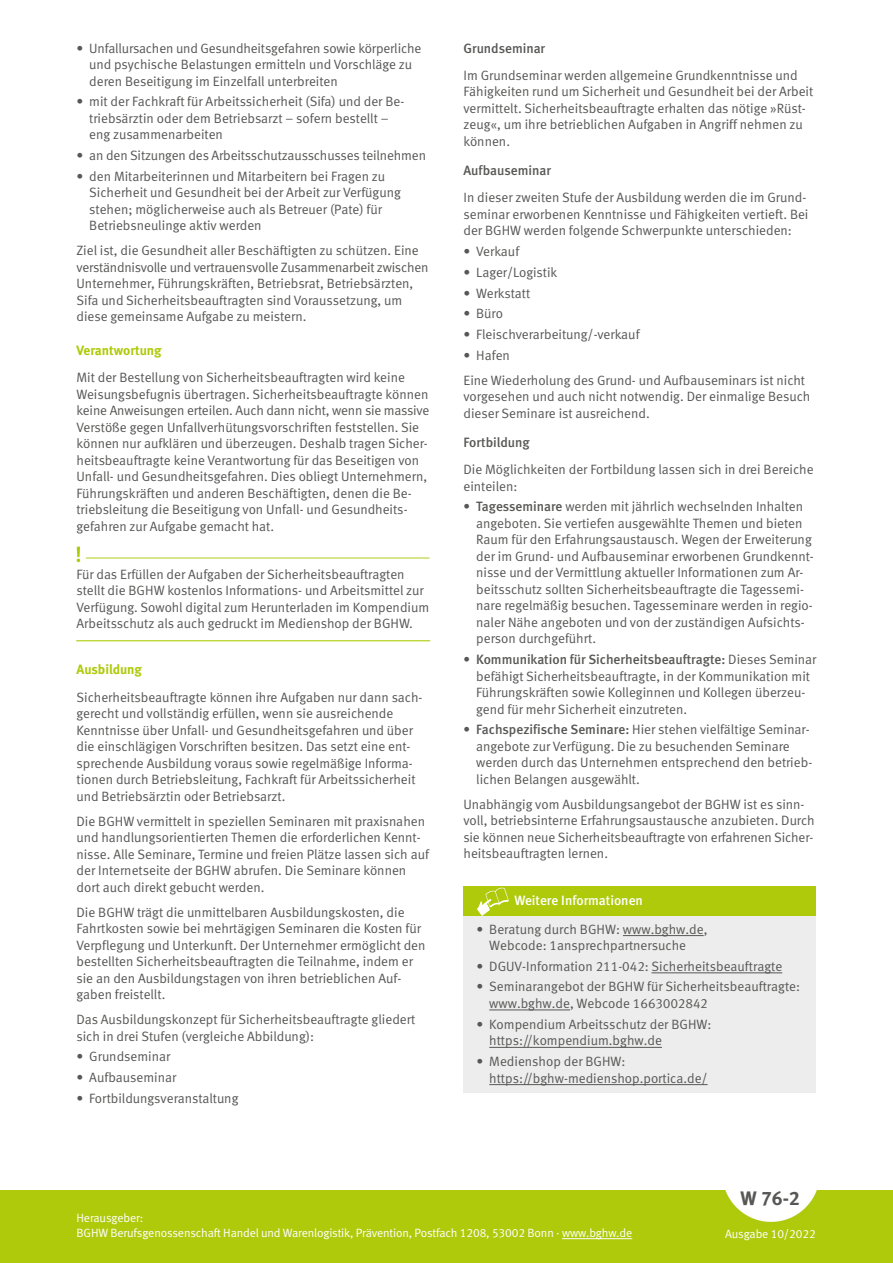
<style>
.page{position:relative;width:893px;height:1263px;background:#fff}
.page>*{position:absolute;margin:0;border:0;box-sizing:border-box;transform-origin:0 0}
.P_Nummer{font:700 19.5px "DGUV Meta";color:#575756}
.P_Fliesstext{font:13.5px/16.5px "DGUV Meta";color:#575756}
.L_1_Weitere_Infos_Liste{font:13.5px/16.5px "DGUV Meta";color:#575756}
.H4_Text_2{font:500 13.5px "DGUV Meta";color:#575756}
.H3_Text_1{font:700 13.5px "DGUV Meta";color:#afca0b}
.P_Weiitere_Informationen_Fliesstext{font:500 13.5px "DGUV Meta";color:#fff}
.P_Herausgeber{font:12px/15px "DGUV Meta";letter-spacing:-.01em;color:#fff}
.P_Ausgabe{font:12px "DGUV Meta";letter-spacing:-.01em;color:#fff}
.s1{font-weight:500}
</style>
<div class="page">
<div style="left:0;top:1191px;width:893px;height:72px;background:#afca0b"></div>
<hr style="left:562px;top:1238px;width:70px;height:1px;background:#fff">
<img style="left:77px;top:546px;width:353px;height:17px">
<img style="left:77px;top:640px;width:354px;height:2px">
<div style="left:463px;top:886px;width:353px;height:30px;background:#afca0b"></div>
<div style="left:463px;top:916px;width:353px;height:44px;background:#ededed"></div>
<div style="left:463px;top:954px;width:353px;height:27px;background:#ededed"></div>
<div style="left:463px;top:974px;width:353px;height:44px;background:#ededed"></div>
<div style="left:463px;top:1012px;width:353px;height:43px;background:#ededed"></div>
<div style="left:463px;top:1049px;width:353px;height:44px;background:#ededed"></div>
<img style="left:485px;top:888px;width:17px;height:9px">
<hr style="left:623px;top:935px;width:81px;height:1px;background:#575756">
<hr style="left:652px;top:972px;width:130px;height:1px;background:#575756">
<hr style="left:489px;top:1009px;width:81px;height:1px;background:#575756">
<hr style="left:489px;top:1047px;width:173px;height:1px;background:#575756">
<hr style="left:489px;top:1084px;width:219px;height:1px;background:#575756">
<p class="P_Fliesstext" style="left:89px;top:40px;width:334px;text-indent:-13px">• Unfallursachen und Gesundheitsgefahren sowie körperliche und psychische Belastungen ermitteln und Vorschläge zu deren Beseitigung im Einzelfall unterbreiten</p>
<p class="P_Fliesstext" style="left:89px;top:94px;width:316px;text-indent:-13px">• mit der Fachkraft für Arbeitssicherheit (Sifa) und der Be&shy;triebsärztin oder dem Betriebsarzt – sofern bestellt – eng zusammenarbeiten</p>
<p class="P_Fliesstext" style="left:77px;top:148px;width:351px">• an den Sitzungen des Arbeitsschutzausschusses teilnehmen</p>
<p class="P_Fliesstext" style="left:89px;top:168px;width:313px;text-indent:-13px">• den Mitarbeiterinnen und Mitarbeitern bei Fragen zu Sicherheit und Gesundheit bei der Arbeit zur Verfügung stehen; möglicherweise auch als Betreuer (Pate) für Betriebsneulinge aktiv werden</p>
<p class="P_Fliesstext" style="left:77px;top:243px;width:353px">Ziel ist, die Gesundheit aller Beschäftigten zu schützen. Eine verständnisvolle und vertrauensvolle Zusammenarbeit zwischen Unternehmer, Führungskräften, Betriebsrat, Betriebsärzten, Sifa und Sicherheitsbeauftragten sind Voraussetzung, um diese gemeinsame Aufgabe zu meistern.</p>
<h3 class="H3_Text_1" style="left:77px;top:342px;width:87px">Verantwortung</h3>
<p class="P_Fliesstext" style="left:77px;top:369px;width:354px">Mit der Bestellung von Sicherheitsbeauftragten wird keine Weisungsbefugnis übertragen. Sicherheitsbeauftragte können keine Anweisungen erteilen. Auch dann nicht, wenn sie massive Verstöße gegen Unfallverhütungsvorschriften feststellen. Sie können nur aufklären und überzeugen. Deshalb tragen Sicher&shy;heitsbeauftragte keine Verantwortung für das Beseitigen von Unfall- und Gesundheitsgefahren. Dies obliegt Unternehmern, Führungskräften und anderen Beschäftigten, denen die Be&shy;triebsleitung die Beseitigung von Unfall- und Gesundheits&shy;gefahren zur Aufgabe gemacht hat.</p>
<p class="P_Fliesstext" style="left:77px;top:566px;width:354px">Für das Erfüllen der Aufgaben der Sicherheitsbeauftragten stellt die BGHW kostenlos Informations- und Arbeitsmittel zur Verfügung. Sowohl digital zum Herunterladen im Kompendium Arbeitsschutz als auch gedruckt im Medienshop der BGHW.</p>
<h3 class="H3_Text_1" style="left:77px;top:662px;width:67px">Ausbildung</h3>
<p class="P_Fliesstext" style="left:77px;top:689px;width:347px">Sicherheitsbeauftragte können ihre Aufgaben nur dann sach&shy;gerecht und vollständig erfüllen, wenn sie ausreichende Kenntnisse über Unfall- und Gesundheitsgefahren und über die einschlägigen Vorschriften besitzen. Das setzt eine ent&shy;sprechende Ausbildung voraus sowie regelmäßige Informa&shy;tionen durch Betriebsleitung, Fachkraft für Arbeitssicherheit und Betriebsärztin oder Betriebsarzt.</p>
<p class="P_Fliesstext" style="left:77px;top:813px;width:354px">Die BGHW vermittelt in speziellen Seminaren mit praxisnahen und handlungsorientierten Themen die erforderlichen Kennt&shy;nisse. Alle Seminare, Termine und freien Plätze lassen sich auf der Internetseite der BGHW abrufen. Die Seminare können dort auch direkt gebucht werden.</p>
<p class="P_Fliesstext" style="left:77px;top:904px;width:350px">Die BGHW trägt die unmittelbaren Ausbildungskosten, die Fahrtkosten sowie bei mehrtägigen Seminaren die Kosten für Verpflegung und Unterkunft. Der Unternehmer ermöglicht den bestellten Sicherheitsbeauftragten die Teilnahme, indem er sie an den Ausbildungstagen von ihren betrieblichen Auf&shy;gaben freistellt.</p>
<p class="P_Fliesstext" style="left:77px;top:1011px;width:340px">Das Ausbildungskonzept für Sicherheitsbeauftragte gliedert sich in drei Stufen (vergleiche Abbildung):</p>
<p class="P_Fliesstext" style="left:77px;top:1049px;width:95px">• Grundseminar</p>
<p class="P_Fliesstext" style="left:77px;top:1069px;width:101px">• Aufbauseminar</p>
<p class="P_Fliesstext" style="left:77px;top:1090px;width:163px">• Fortbildungsveranstaltung</p>
<h4 class="H4_Text_2" style="left:463px;top:40px;width:83px">Grundseminar</h4>
<p class="P_Fliesstext" style="left:463px;top:67px;width:351px">Im Grundseminar werden allgemeine Grundkenntnisse und Fähigkeiten rund um Sicherheit und Gesundheit bei der Arbeit vermittelt. Sicherheitsbeauftragte erhalten das nötige »Rüst&shy;zeug«, um ihre betrieblichen Aufgaben in Angriff nehmen zu können.</p>
<h4 class="H4_Text_2" style="left:463px;top:163px;width:89px">Aufbauseminar</h4>
<p class="P_Fliesstext" style="left:463px;top:190px;width:346px">In dieser zweiten Stufe der Ausbildung werden die im Grund&shy;seminar erworbenen Kenntnisse und Fähigkeiten vertieft. Bei der BGHW werden folgende Schwerpunkte unterschieden:</p>
<p class="P_Fliesstext" style="left:463px;top:243px;width:57px">• Verkauf</p>
<p class="P_Fliesstext" style="left:463px;top:264px;width:95px">• Lager/Logistik</p>
<p class="P_Fliesstext" style="left:463px;top:285px;width:68px">• Werkstatt</p>
<p class="P_Fliesstext" style="left:463px;top:306px;width:41px">• Büro</p>
<p class="P_Fliesstext" style="left:463px;top:326px;width:178px">• Fleischverarbeitung/-verkauf</p>
<p class="P_Fliesstext" style="left:463px;top:347px;width:48px">• Hafen</p>
<p class="P_Fliesstext" style="left:463px;top:372px;width:348px">Eine Wiederholung des Grund- und Aufbauseminars ist nicht vorgesehen und auch nicht notwendig. Der einmalige Besuch dieser Seminare ist ausreichend.</p>
<h4 class="H4_Text_2" style="left:463px;top:434px;width:68px">Fortbildung</h4>
<p class="P_Fliesstext" style="left:463px;top:462px;width:352px">Die Möglichkeiten der Fortbildung lassen sich in drei Bereiche einteilen:</p>
<p class="P_Fliesstext" style="left:476px;top:499px;width:339px;text-indent:-13px"><span class="s1">• Tagesseminare</span> werden mit jährlich wechselnden Inhalten angeboten. Sie vertiefen ausgewählte Themen und bieten Raum für den Erfahrungsaustausch. Wegen der Erweiterung der im Grund- und Aufbauseminar erworbenen Grundkennt&shy;nisse und der Vermittlung aktueller Informationen zum Ar&shy;beitsschutz sollten Sicherheitsbeauftragte die Tagessemi&shy;nare regelmäßig besuchen. Tagesseminare werden in regio&shy;naler Nähe angeboten und von der zuständigen Aufsichts&shy;person durchgeführt.</p>
<p class="P_Fliesstext" style="left:476px;top:652px;width:342px;text-indent:-13px"><span class="s1">• Kommunikation für Sicherheitsbeauftragte:</span> Dieses Seminar befähigt Sicherheitsbeauftragte, in der Kommunikation mit Führungskräften sowie Kolleginnen und Kollegen überzeu&shy;gend für mehr Sicherheit einzutreten.</p>
<p class="P_Fliesstext" style="left:476px;top:722px;width:337px;text-indent:-13px"><span class="s1">• Fachspezifische Seminare:</span> Hier stehen vielfältige Seminar&shy;angebote zur Verfügung. Die zu besuchenden Seminare werden durch das Unternehmen entsprechend den betrieb&shy;lichen Belangen ausgewählt.</p>
<p class="P_Fliesstext" style="left:463px;top:796px;width:353px">Unabhängig vom Ausbildungsangebot der BGHW ist es sinn&shy;voll, betriebsinterne Erfahrungsaustausche anzubieten. Durch sie können neue Sicherheitsbeauftragte von erfahrenen Sicher&shy;heitsbeauftragten lernen.</p>
<p class="P_Weiitere_Informationen_Fliesstext" style="left:514px;top:892px;width:130px">Weitere Informationen</p>
<p class="L_1_Weitere_Infos_Liste" style="left:489px;top:921px;width:220px;text-indent:-13px">• Beratung durch BGHW: www.bghw.de,<br>Webcode: 1ansprechpartnersuche</p>
<p class="L_1_Weitere_Infos_Liste" style="left:476px;top:958px;width:307px">• DGUV-Information 211-042: Sicherheitsbeauftragte</p>
<p class="L_1_Weitere_Infos_Liste" style="left:489px;top:979px;width:312px;text-indent:-13px">• Seminarangebot der BGHW für Sicherheitsbeauftragte: www.bghw.de, Webcode 1663002842</p>
<p class="L_1_Weitere_Infos_Liste" style="left:489px;top:1016px;width:224px;text-indent:-13px">• Kompendium Arbeitsschutz der BGHW: https://kompendium.bghw.de</p>
<p class="L_1_Weitere_Infos_Liste" style="left:489px;top:1053px;width:220px;text-indent:-13px">• Medienshop der BGHW: https://bghw-medienshop.portica.de/</p>
<p class="P_Nummer" style="left:741px;top:1187px;width:61px">W 76-2</p>
<p class="P_Herausgeber" style="left:77px;top:1211px;width:557px">Herausgeber:<br>BGHW Berufsgenossenschaft Handel und Warenlogistik, Prävention, Postfach 1208, 53002 Bonn · www.bghw.de</p>
<p class="P_Ausgabe" style="left:725px;top:1227px;width:92px">Ausgabe 10/2022</p>
</div>
